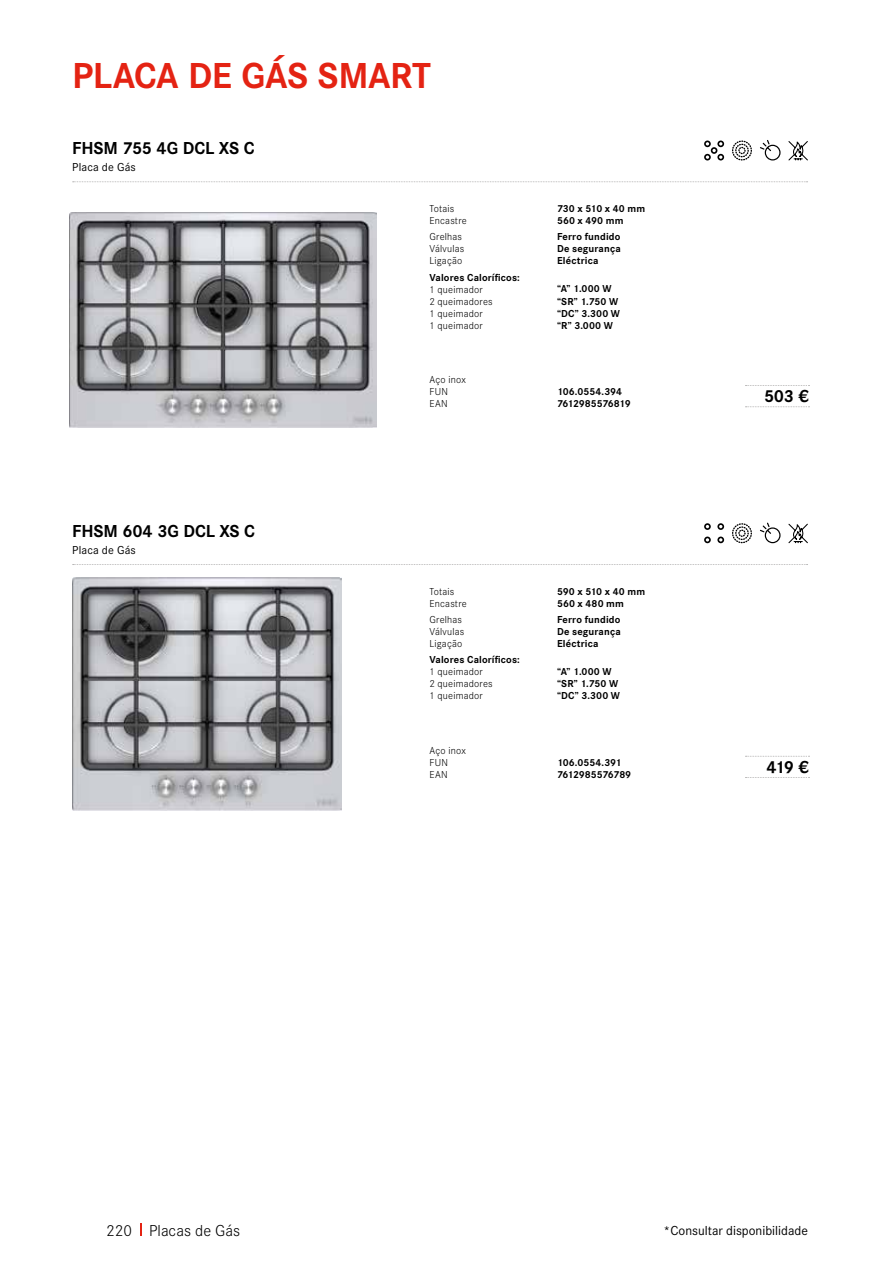
<style>
.page{position:relative;width:893px;height:1263px;background:#fff}
.page>*{position:absolute;margin:0;border:0;box-sizing:border-box;transform-origin:0 0}
.t1{font:700 37.5px "Corporate S";letter-spacing:-.015em;color:#e42313}
.t2{font:700 18px "Corporate S";letter-spacing:-.01em;color:#000}
.t3{font:300 16.5px "Corporate S";color:#000}
.t4{font:13.5px "Corporate S";color:#000}
.t5{font:12px "Corporate S";letter-spacing:.015em;color:#000}
.t6{font:700 10.5px/12px "Corporate S";letter-spacing:.01em;color:#000}
.t7{font:300 10.5px/12px "Corporate S";letter-spacing:.02em;color:#000}
.t8{font:700 10.5px/12px "Corporate S";letter-spacing:-.01em;color:#000}
</style>
<div class="page">
<svg style="left:140px;top:1223px;width:1px;height:12px"></svg>
<img style="left:70px;top:213px;width:306px;height:214px">
<svg style="left:73px;top:522px;width:735px;height:43px"></svg>
<svg style="left:73px;top:140px;width:735px;height:43px"></svg>
<svg style="left:745px;top:756px;width:64px;height:1px"></svg>
<svg style="left:745px;top:777px;width:64px;height:1px"></svg>
<svg style="left:745px;top:385px;width:64px;height:1px"></svg>
<svg style="left:745px;top:406px;width:64px;height:1px"></svg>
<img style="left:72px;top:578px;width:269px;height:232px">
<h1 class="t1" style="left:72px;top:50px;width:360px">PLACA DE GÁS SMART</h1>
<h2 class="t2" style="left:72px;top:136px;width:184px">FHSM 755 4G DCL XS C</h2>
<p class="t5" style="left:72px;top:159px;width:65px">Placa de Gás</p>
<p class="t7" style="left:429px;top:202px;width:39px">Totais<br>Encastre</p>
<p class="t7" style="left:429px;top:231px;width:36px">Grelhas<br>Válvulas<br>Ligação</p>
<p class="t6" style="left:429px;top:271px;width:92px">Valores Caloríficos:</p>
<p class="t7" style="left:429px;top:283px;width:65px">1 queimador<br>2 queimadores<br>1 queimador<br>1 queimador</p>
<p class="t7" style="left:429px;top:373px;width:38px">Aço inox<br>FUN<br>EAN</p>
<p class="t6" style="left:557px;top:202px;width:90px">730 x 510 x 40 mm<br>560 x 490 mm</p>
<p class="t6" style="left:557px;top:230px;width:65px;text-align:justify">Ferro fundido De segurança Eléctrica</p>
<p class="t6" style="left:557px;top:283px;width:65px">“A” 1.000 W “SR” 1.750 W “DC” 3.300 W “R” 3.000 W</p>
<p class="t8" style="left:557px;top:385px;width:75px">106.0554.394<br>7612985576819</p>
<h2 class="t2" style="left:72px;top:518px;width:184px">FHSM 604 3G DCL XS C</h2>
<p class="t5" style="left:72px;top:542px;width:65px">Placa de Gás</p>
<p class="t7" style="left:429px;top:585px;width:39px">Totais<br>Encastre</p>
<p class="t7" style="left:429px;top:613px;width:36px">Grelhas<br>Válvulas<br>Ligação</p>
<p class="t6" style="left:429px;top:653px;width:92px">Valores Caloríficos:</p>
<p class="t7" style="left:429px;top:665px;width:65px">1 queimador<br>2 queimadores<br>1 queimador</p>
<p class="t7" style="left:429px;top:744px;width:38px">Aço inox<br>FUN<br>EAN</p>
<p class="t6" style="left:557px;top:585px;width:90px">590 x 510 x 40 mm<br>560 x 480 mm</p>
<p class="t6" style="left:557px;top:613px;width:65px;text-align:justify">Ferro fundido De segurança Eléctrica</p>
<p class="t6" style="left:557px;top:665px;width:65px">“A” 1.000 W “SR” 1.750 W “DC” 3.300 W</p>
<p class="t8" style="left:557px;top:756px;width:76px">106.0554.391<br>7612985576789</p>
<h2 class="t2" style="left:764px;top:384px;width:46px">503 €</h2>
<h2 class="t2" style="left:767px;top:754px;width:44px">419 €</h2>
<h3 class="t3" style="left:106px;top:1219px;width:135px">220 Placas de Gás</h3>
<p class="t4" style="left:664px;top:1222px;width:146px">*Consultar disponibilidade</p>
</div>
